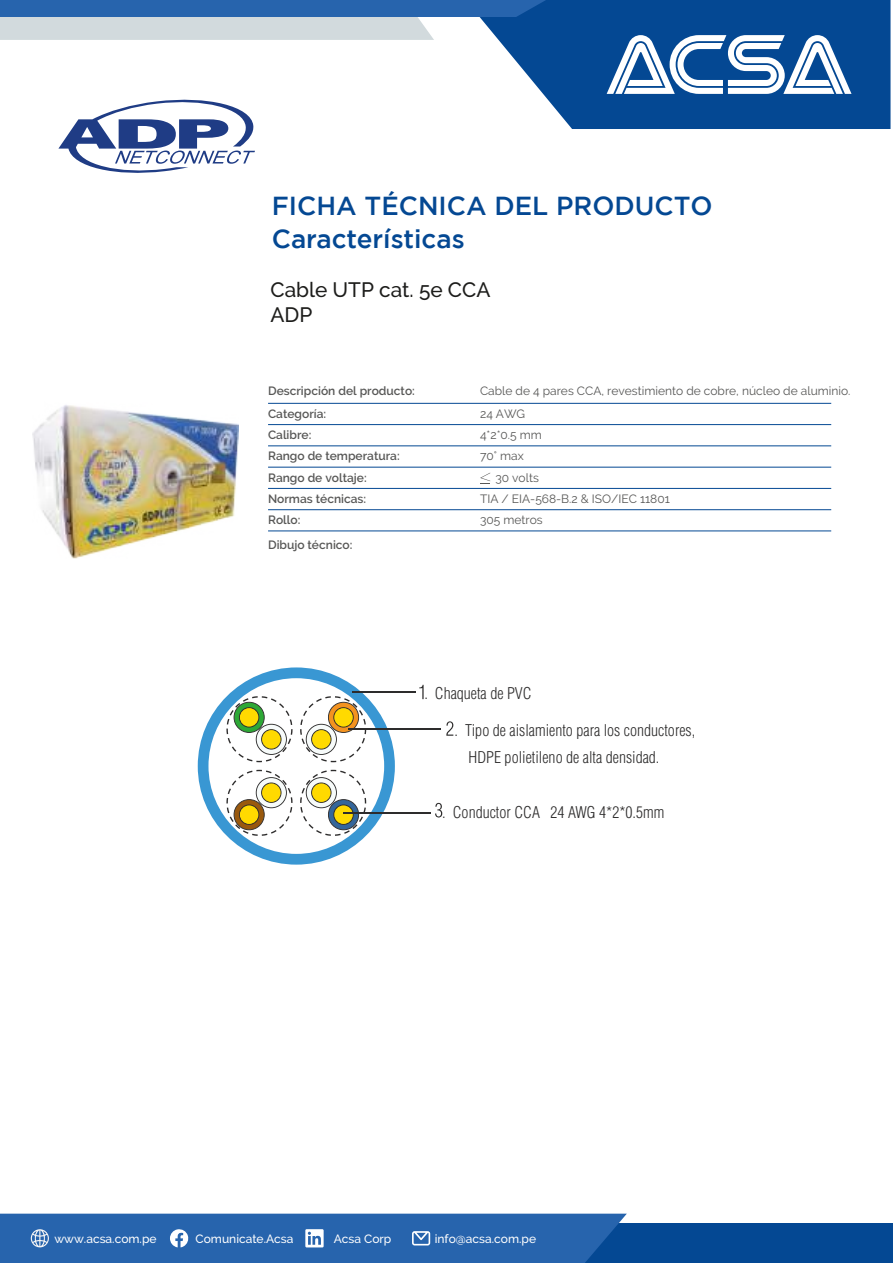
<style>
.page{position:relative;width:893px;height:1263px;background:#fff}
.page>*{position:absolute;margin:0;border:0;box-sizing:border-box;transform-origin:0 0}
.t1{font:500 26.1px "Gotham";color:#044893}
.t2{font:500 20.85px/24.9px "Raleway";color:#1d1d1b}
.t3{font:300 condensed 15.9px/27.6px "Helvetica";color:#2d2c2c}
.t4{font:12px/21.3px "Raleway";color:#575756}
.t5{font:600 12px/21.3px "Raleway";color:#575756}
.t6{font:500 12px "Raleway";color:#fff}
</style>
<div class="page">
<svg style="left:498px;top:0;width:392px;height:129px;fill:#044893"></svg>
<svg style="left:607px;top:35px;width:244px;height:59px"></svg>
<svg style="left:0;top:0;width:546px;height:40px"></svg>
<hr style="left:268px;top:403px;width:563px;height:1px;background:#044893">
<hr style="left:268px;top:424px;width:563px;height:1px;background:#044893">
<hr style="left:268px;top:445px;width:563px;height:1px;background:#044893">
<hr style="left:268px;top:467px;width:563px;height:1px;background:#044893">
<hr style="left:268px;top:488px;width:563px;height:1px;background:#044893">
<hr style="left:268px;top:509px;width:563px;height:1px;background:#044893">
<hr style="left:268px;top:530px;width:563px;height:1px;background:#044893">
<div style="left:315px;top:1223px;width:578px;height:40px;background:#044893"></div>
<div style="left:0;top:1214px;width:627px;height:49px;background:#2764ad"></div>
<svg style="left:58px;top:99px;width:197px;height:74px"></svg>
<svg style="left:198px;top:667px;width:197px;height:198px"></svg>
<hr style="left:353px;top:691px;width:63px;height:2px;background:#2d2c2c">
<svg style="left:419px;top:685px;width:5px;height:14px"></svg>
<hr style="left:348px;top:728px;width:93px;height:1px;background:#2d2c2c">
<hr style="left:343px;top:812px;width:88px;height:2px;background:#2d2c2c">
<svg style="left:446px;top:721px;width:7px;height:15px"></svg>
<svg style="left:435px;top:803px;width:7px;height:15px"></svg>
<img style="left:33px;top:405px;width:205px;height:154px">
<svg style="left:480px;top:473px;width:10px;height:11px"></svg>
<h1 class="t1" style="left:272px;top:191px;width:442px">FICHA TÉCNICA DEL PRODUCTO</h1>
<h1 class="t1" style="left:272px;top:224px;width:194px">Características</h1>
<h2 class="t2" style="left:271px;top:277px;width:221px">Cable UTP cat. 5e CCA<br>ADP</h2>
<p class="t5" style="left:268px;top:380px;width:148px">Descripción del producto:</p>
<p class="t4" style="left:480px;top:380px;width:372px">Cable de 4 pares CCA, revestimiento de cobre, núcleo de aluminio.</p>
<p class="t5" style="left:268px;top:403px;width:60px">Categoría:</p>
<p class="t4" style="left:480px;top:403px;width:63px">24 AWG<br>4*2*0.5 mm</p>
<p class="t5" style="left:268px;top:445px;width:133px">Rango de temperatura:</p>
<p class="t4" style="left:480px;top:445px;width:45px">70° max</p>
<p class="t5" style="left:268px;top:467px;width:100px">Rango de voltaje:</p>
<p class="t4" style="left:495px;top:467px;width:45px">30 volts</p>
<p class="t5" style="left:268px;top:488px;width:100px">Normas técnicas:<br>Rollo:</p>
<p class="t5" style="left:268px;top:424px;width:45px">Calibre:</p>
<p class="t4" style="left:480px;top:488px;width:191px">TIA / EIA-568-B.2 &amp; ISO/IEC 11801</p>
<p class="t4" style="left:480px;top:509px;width:64px">305 metros</p>
<p class="t5" style="left:268px;top:534px;width:86px">Dibujo técnico:</p>
<h3 class="t3" style="left:424px;top:679px;width:109px">. Chaqueta de PVC</h3>
<h3 class="t3" style="left:469px;top:716px;width:228px;text-indent:-14px">. Tipo de aislamiento para los conductores,<br>HDPE polietileno de alta densidad.</h3>
<h3 class="t3" style="left:442px;top:798px;width:223px">. Conductor CCA 24 AWG 4*2*0.5mm</h3>
<p class="t6" style="left:54px;top:1232px;width:104px">www.acsa.com.pe</p>
<p class="t6" style="left:196px;top:1232px;width:99px">Comunicate.Acsa</p>
<p class="t6" style="left:334px;top:1232px;width:59px">Acsa Corp</p>
<p class="t6" style="left:435px;top:1232px;width:103px">info@acsa.com.pe</p>
</div>
